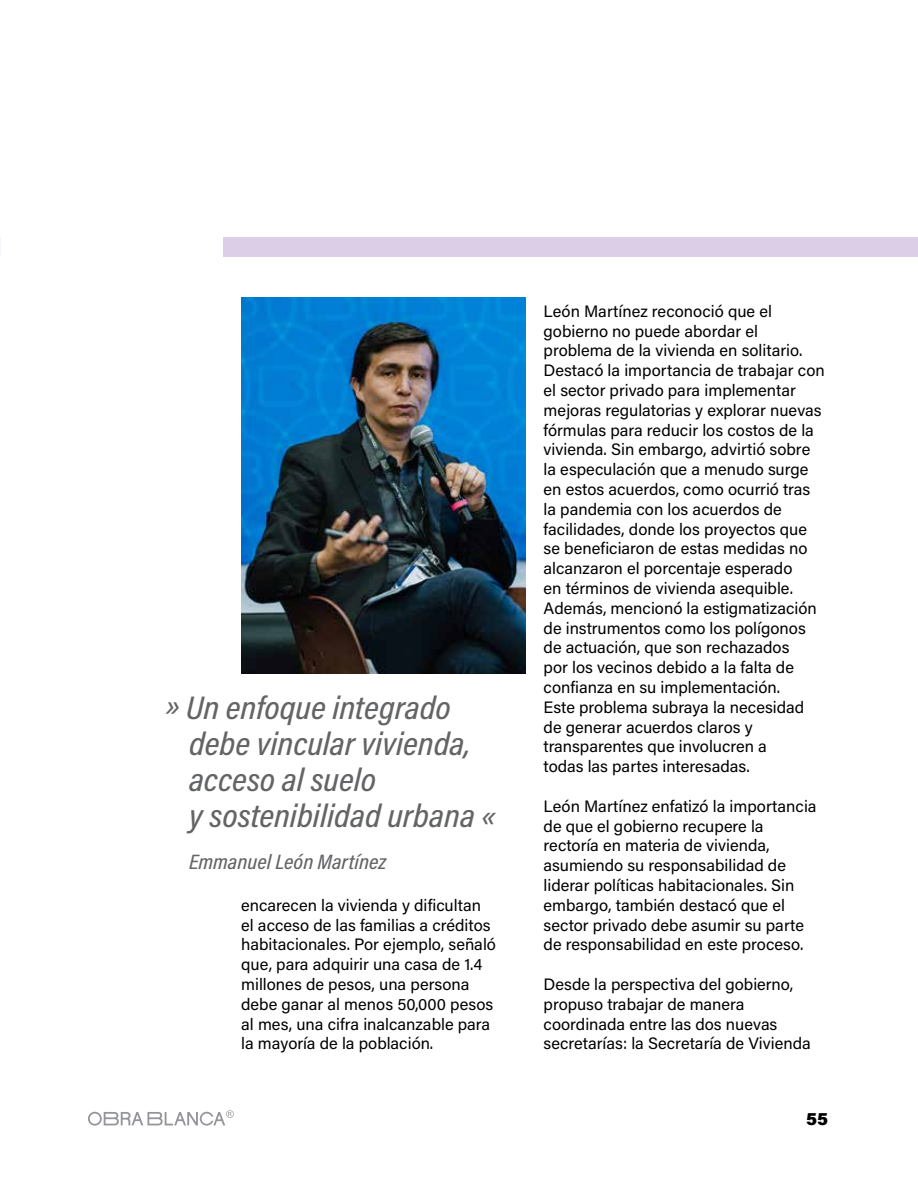
<style>
.page{position:relative;width:918px;height:1188px;background:#fff}
.page>*{position:absolute;margin:0;border:0;box-sizing:border-box;transform-origin:0 0}
.t1{font:italic 500 33px/36px "Acumin Pro Cond";color:#636466;scale:1.09 1}
.t2{font:italic 500 21px "Acumin Pro Cond";color:#636466;scale:1.09 1}
.t3{font:900 18px "Acumin Pro";color:#000}
.t4{font:16.5px/19.8px "Acumin Pro";color:#000}
</style>
<div class="page">
<svg style="left:88px;top:1110px;width:146px;height:16px"></svg>
<img style="left:241px;top:297px;width:285px;height:376px">
<div style="left:223px;top:237px;width:695px;height:20px;background:#ddcee8"></div>
<h1 class="t1" style="left:189px;top:689px;width:283px;text-indent:-24px">» Un enfoque integrado debe vincular vivienda, acceso al suelo<br>y sostenibilidad urbana «</h1>
<p class="t2" style="left:189px;top:848px;width:183px">Emmanuel León Martínez</p>
<p class="t4" style="left:241px;top:894px;width:256px">encarecen la vivienda y dificultan el acceso de las familias a créditos habitacionales. Por ejemplo, señaló que, para adquirir una casa de 1.4 millones de pesos, una persona debe ganar al menos 50,000 pesos al mes, una cifra inalcanzable para la mayoría de la población.</p>
<p class="t4" style="left:544px;top:300px;width:283px">León Martínez reconoció que el gobierno no puede abordar el problema de la vivienda en solitario.<br>Destacó la importancia de trabajar con el sector privado para implementar mejoras regulatorias y explorar nuevas fórmulas para reducir los costos de la vivienda. Sin embargo, advirtió sobre la especulación que a menudo surge en estos acuerdos, como ocurrió tras la pandemia con los acuerdos de facilidades, donde los proyectos que se beneficiaron de estas medidas no alcanzaron el porcentaje esperado<br>en términos de vivienda asequible.<br>Además, mencionó la estigmatización de instrumentos como los polígonos de actuación, que son rechazados<br>por los vecinos debido a la falta de confianza en su implementación.<br>Este problema subraya la necesidad de generar acuerdos claros y transparentes que involucren a<br>todas las partes interesadas.</p>
<p class="t4" style="left:544px;top:795px;width:275px">León Martínez enfatizó la importancia de que el gobierno recupere la rectoría en materia de vivienda, asumiendo su responsabilidad de liderar políticas habitacionales. Sin embargo, también destacó que el sector privado debe asumir su parte de responsabilidad en este proceso.</p>
<p class="t4" style="left:544px;top:974px;width:269px">Desde la perspectiva del gobierno, propuso trabajar de manera coordinada entre las dos nuevas secretarías: la Secretaría de Vivienda</p>
<p class="t3" style="left:806px;top:1106px;width:23px">55</p>
</div>
